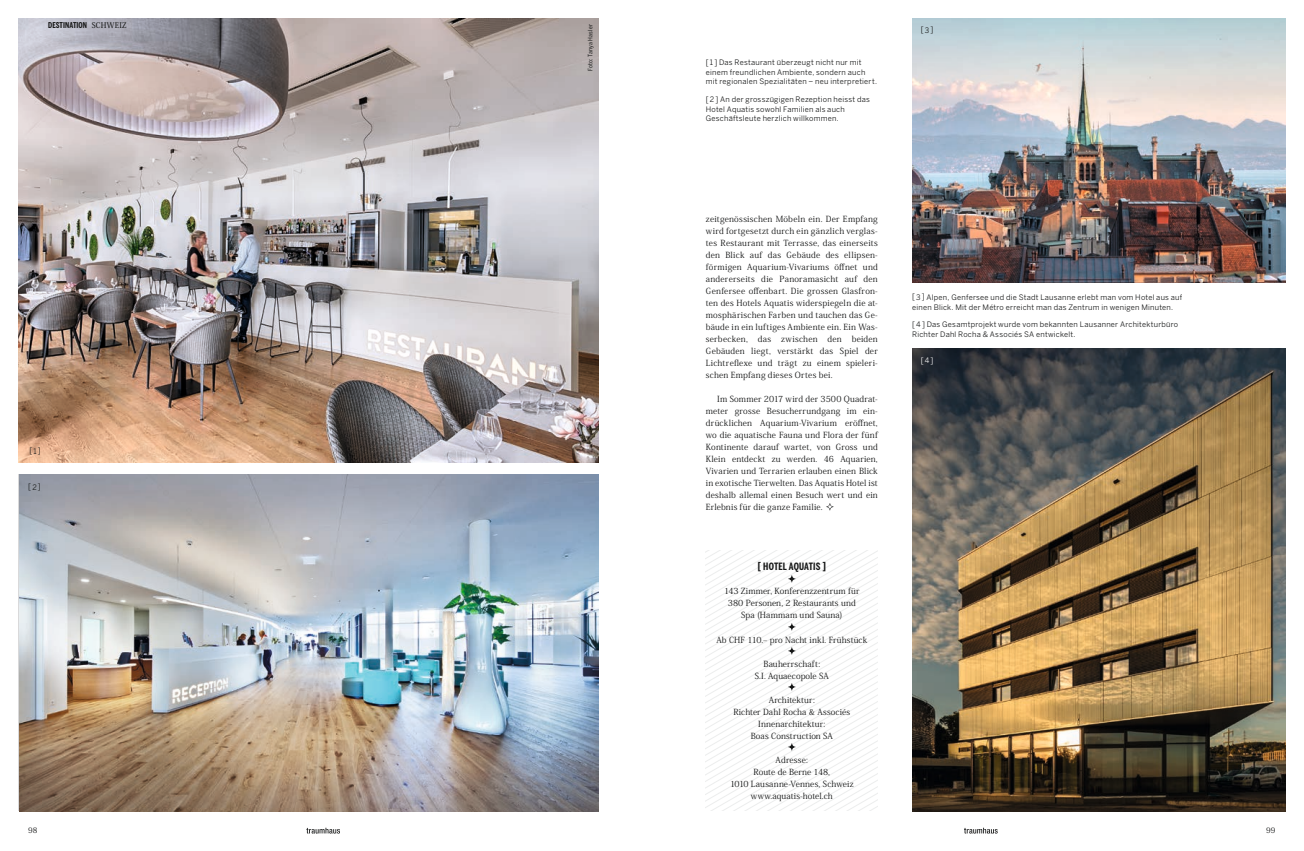
<style>
.page{position:relative;width:1304px;height:851px;background:#fff}
.page>*{position:absolute;margin:0;border:0;box-sizing:border-box;transform-origin:0 0}
.t1{font:700 10px "Benton Sans Compressed";letter-spacing:.01em;color:#151616}
.t2{font:8.4px/12px "Koz Min Pro";letter-spacing:.015em;color:#151616;text-align:center}
.t3{font:700 8px "Benton Sans Compressed";letter-spacing:.01em;color:#151616}
.t4{font:7.6px "Koz Min Pro";color:#151616}
.t5{font:7.5px/9.5px "Benton Sans";letter-spacing:.03em;color:#151616}
.t6{font:7.5px "Benton Sans";color:#fff}
.t7{font:6px "Benton Sans Condensed";letter-spacing:.035em;color:#151616}
.s1{font-family:"Koz Min Pro";font-weight:500;font-size:7.7px}
</style>
<div class="page">
<img style="left:19px;top:474px;width:579px;height:337px">
<img style="left:912px;top:349px;width:373px;height:462px">
<img style="left:912px;top:18px;width:373px;height:264px">
<img style="left:18px;top:18px;width:580px;height:444px">
<svg style="left:706px;top:550px;width:172px;height:261px"></svg>
<svg style="left:826px;top:503px;width:7px;height:7px"></svg>
<svg style="left:964px;top:827px;width:34px;height:6px"></svg>
<svg style="left:306px;top:827px;width:34px;height:6px"></svg>
<p class="t3" style="left:48px;top:20px;width:80px">DESTINATION <span class="s1">SCHWEIZ</span></p>
<p class="t5" style="left:29px;top:445px;width:13px">[1]</p>
<p class="t5" style="left:28px;top:481px;width:14px">[2]</p>
<p class="t7" style="left:587px;top:71px;width:48px;rotate:-90deg">Foto: Tanya Hasler</p>
<p class="t5" style="left:706px;top:58px;width:173px">[ 1 ] Das Restaurant überzeugt nicht nur mit einem freundlichen Ambiente, sondern auch mit regionalen Spezialitäten – neu interpretiert.</p>
<p class="t5" style="left:706px;top:95px;width:166px">[ 2 ] An der grosszügigen Rezeption heisst das<br>Hotel Aquatis sowohl Familien als auch<br>Geschäftsleute herzlich willkommen.</p>
<p class="t5" style="left:921px;top:25px;width:14px">[3]</p>
<p class="t2" style="left:706px;top:213px;width:173px;text-align:justify">zeitgenössischen Möbeln ein. Der Empfang wird fortgesetzt durch ein gänzlich verglas&shy;tes Restaurant mit Terrasse, das einerseits den Blick auf das Gebäude des ellipsen&shy;förmigen Aquarium-Vivariums öffnet und andererseits die Panoramasicht auf den Genfersee offenbart. Die grossen Glasfron&shy;ten des Hotels Aquatis widerspiegeln die at&shy;mosphärischen Farben und tauchen das Ge&shy;bäude in ein luftiges Ambiente ein. Ein Was&shy;serbecken, das zwischen den beiden Gebäuden liegt, verstärkt das Spiel der Lichtreflexe und trägt zu einem spieleri&shy;schen Empfang dieses Ortes bei.</p>
<p class="t2" style="left:706px;top:393px;width:173px;text-align:justify;text-indent:11px">Im Sommer 2017 wird der 3500 Quadrat&shy;meter grosse Besucherrundgang im ein&shy;drücklichen Aquarium-Vivarium eröffnet, wo die aquatische Fauna und Flora der fünf Kontinente darauf wartet, von Gross und Klein entdeckt zu werden. 46 Aquarien, Vivarien und Terrarien erlauben einen Blick in exotische Tierwelten. Das Aquatis Hotel ist deshalb allemal einen Besuch wert und ein Erlebnis für die ganze Familie.</p>
<p class="t1" style="left:758px;top:560px;width:70px">[ HOTEL AQUATIS ]</p>
<p class="t2" style="left:724px;top:585px;width:137px">143 Zimmer, Konferenzzentrum für<br>380 Personen, 2 Restaurants und<br>Spa (Hammam und Sauna)</p>
<p class="t2" style="left:716px;top:633px;width:152px">Ab CHF 110.– pro Nacht inkl. Frühstück</p>
<p class="t2" style="left:755px;top:657px;width:76px">Bauherrschaft:<br>S.I. Aquaecopole SA</p>
<p class="t2" style="left:733px;top:693px;width:118px">Architektur:<br>Richter Dahl Rocha &amp; Associés<br>Innenarchitektur:<br>Boas Construction SA</p>
<p class="t2" style="left:730px;top:753px;width:125px">Adresse:<br>Route de Berne 148,<br>1010 Lausanne-Vennes, Schweiz www.aquatis-hotel.ch</p>
<p class="t5" style="left:912px;top:292px;width:272px">[3] Alpen, Genfersee und die Stadt Lausanne erlebt man vom Hotel aus auf einen Blick. Mit der Métro erreicht man das Zentrum in wenigen Minuten.</p>
<p class="t5" style="left:912px;top:320px;width:268px">[ 4 ] Das Gesamtprojekt wurde vom bekannten Lausanner Architekturbüro<br>Richter Dahl Rocha &amp; Associés SA entwickelt.</p>
<p class="t6" style="left:921px;top:355px;width:14px">[4]</p>
<p class="t4" style="left:28px;top:824px;width:11px">98</p>
<p class="t4" style="left:1266px;top:824px;width:11px">99</p>
</div>
